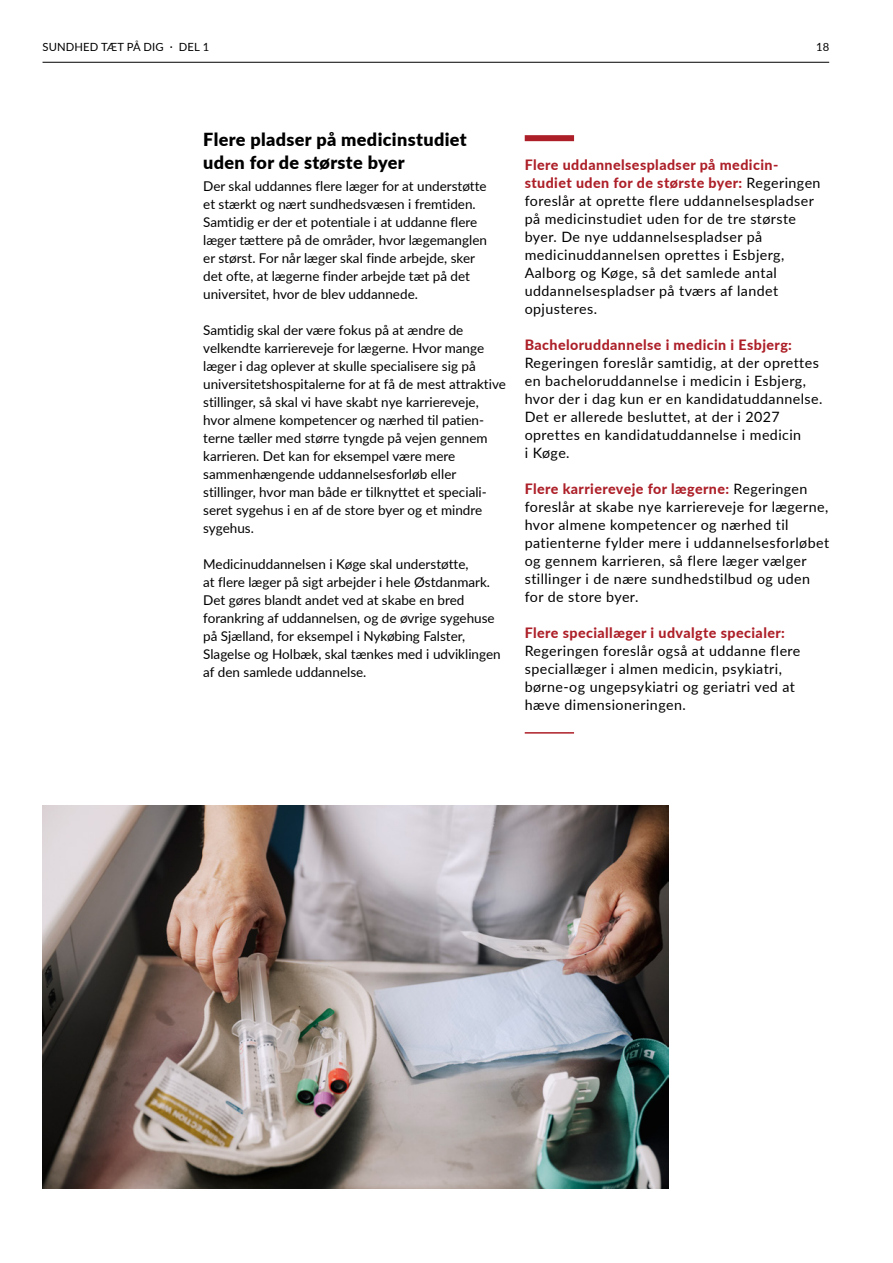
<style>
.page{position:relative;width:893px;height:1263px;background:#fff}
.page>*{position:absolute;margin:0;border:0;box-sizing:border-box;transform-origin:0 0}
._3_Mellemrubrik_12_15{font:900 18px/22.5px "Lato";letter-spacing:.02em;color:#000}
.Regeringen_forslår{font:14.25px/18px "Lato";letter-spacing:.03em;color:#000}
._3_Brød{font:13.5px/18px "Lato";color:#000}
.t1{font:11.25px "Lato";letter-spacing:.01em;color:#000}
.s1{font-weight:800;color:#ad1f28}
</style>
<div class="page">
<hr style="left:43px;top:62px;width:786px;height:1px;background:#000">
<div style="left:525px;top:135px;width:49px;height:6px;background:#ad1f28"></div>
<hr style="left:525px;top:732px;width:49px;height:2px;background:#ad1f28">
<img style="left:43px;top:805px;width:625px;height:383px">
<p class="t1" style="left:43px;top:39px;width:168px">SUNDHED TÆT PÅ DIG · DEL 1</p>
<p class="t1" style="left:816px;top:39px;width:15px">18</p>
<p class="_3_Mellemrubrik_12_15" style="left:203px;top:128px;width:265px">Flere pladser på medicinstudiet uden for de største byer</p>
<p class="_3_Brød" style="left:203px;top:177px;width:285px">Der skal uddannes flere læger for at understøtte et stærkt og nært sundhedsvæsen i fremtiden.<br>Samtidig er der et potentiale i at uddanne flere læger tættere på de områder, hvor lægemanglen er størst. For når læger skal finde arbejde, sker det ofte, at lægerne finder arbejde tæt på det universitet, hvor de blev uddannede.</p>
<p class="_3_Brød" style="left:203px;top:321px;width:304px">Samtidig skal der være fokus på at ændre de velkendte karriereveje for lægerne. Hvor mange læger i dag oplever at skulle specialisere sig på universitetshospitalerne for at få de mest attraktive stillinger, så skal vi have skabt nye karriereveje, hvor almene kompetencer og nærhed til patien&shy;terne tæller med større tyngde på vejen gennem karrieren. Det kan for eksempel være mere sammenhængende uddannelsesforløb eller stillinger, hvor man både er tilknyttet et speciali&shy;seret sygehus i en af de store byer og et mindre sygehus.</p>
<p class="_3_Brød" style="left:203px;top:555px;width:299px">Medicinuddannelsen i Køge skal understøtte,<br>at flere læger på sigt arbejder i hele Østdanmark.<br>Det gøres blandt andet ved at skabe en bred forankring af uddannelsen, og de øvrige sygehuse på Sjælland, for eksempel i Nykøbing Falster, Slagelse og Holbæk, skal tænkes med i udviklingen af den samlede uddannelse.</p>
<p class="Regeringen_forslår" style="left:525px;top:156px;width:297px"><span class="s1">Flere uddannelsespladser på medicin-- studiet uden for de største byer:</span> Regeringen foreslår at oprette flere uddannelsespladser på medicinstudiet uden for de tre største byer. De nye uddannelsespladser på medicinuddannelsen oprettes i Esbjerg, Aalborg og Køge, så det samlede antal uddannelsespladser på tværs af landet opjusteres.</p>
<p class="Regeringen_forslår" style="left:525px;top:336px;width:299px"><span class="s1">Bacheloruddannelse i medicin i Esbjerg:<br></span>Regeringen foreslår samtidig, at der oprettes en bacheloruddannelse i medicin i Esbjerg, hvor der i dag kun er en kandidatuddannelse.<br>Det er allerede besluttet, at der i 2027 oprettes en kandidatuddannelse i medicin<br>i Køge.</p>
<p class="Regeringen_forslår" style="left:525px;top:480px;width:306px"><span class="s1">Flere karriereveje for lægerne:</span> Regeringen foreslår at skabe nye karriereveje for lægerne, hvor almene kompetencer og nærhed til patienterne fylder mere i uddannelsesforløbet og gennem karrieren, så flere læger vælger stillinger i de nære sundhedstilbud og uden for de store byer.</p>
<p class="Regeringen_forslår" style="left:525px;top:624px;width:277px"><span class="s1">Flere speciallæger i udvalgte specialer:<br></span>Regeringen foreslår også at uddanne flere speciallæger i almen medicin, psykiatri, børne-og ungepsykiatri og geriatri ved at hæve dimensioneringen.</p>
</div>
